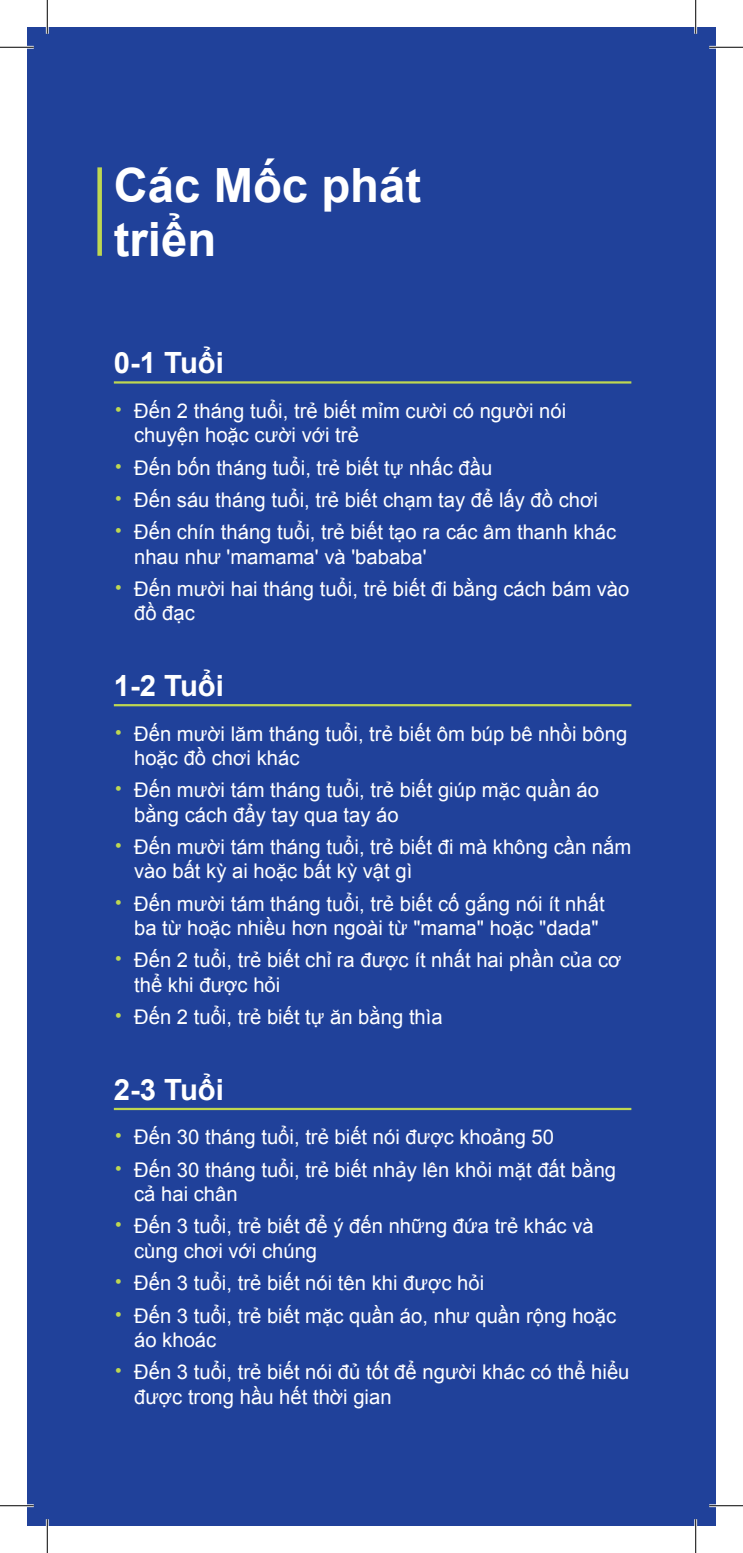
<style>
.page{position:relative;width:743px;height:1553px;background:#fff}
.page>*{position:absolute;margin:0;border:0;box-sizing:border-box;transform-origin:0 0}
.t1{font:700 47.25px/54px "Arial";color:#fff}
.t2{font:700 29.25px "Arial";color:#fff}
.Body_Bullets{font:20.25px/24.3px "Arial";color:#fff}
.s1{font-family:"Montserrat";font-size:31.5px;color:#bed751}
</style>
<div class="page">
<div style="left:27px;top:27px;width:689px;height:1499px;background:#20419a"></div>
<div style="left:97px;top:167px;width:5px;height:89px;background:#bed751"></div>
<hr style="left:114px;top:381px;width:517px;height:2px;background:#bed751">
<hr style="left:114px;top:704px;width:517px;height:2px;background:#bed751">
<hr style="left:114px;top:1108px;width:517px;height:2px;background:#bed751">
<hr style="left:0;top:46px;width:34px;height:3px;background:#fff">
<hr style="left:709px;top:46px;width:33px;height:3px;background:#fff">
<hr style="left:0;top:1504px;width:34px;height:3px;background:#fff">
<hr style="left:709px;top:1504px;width:33px;height:3px;background:#fff">
<hr style="left:46px;top:0;width:3px;height:34px;background:#fff">
<hr style="left:46px;top:1519px;width:3px;height:33px;background:#fff">
<hr style="left:694px;top:0;width:3px;height:34px;background:#fff">
<hr style="left:694px;top:1519px;width:3px;height:33px;background:#fff">
<hr style="left:0;top:47px;width:34px;height:1px;background:#000">
<hr style="left:709px;top:47px;width:33px;height:1px;background:#000">
<hr style="left:0;top:1505px;width:34px;height:1px;background:#000">
<hr style="left:709px;top:1505px;width:33px;height:1px;background:#000">
<hr style="left:47px;top:0;width:1px;height:34px;background:#000">
<hr style="left:47px;top:1519px;width:1px;height:33px;background:#000">
<hr style="left:695px;top:0;width:1px;height:34px;background:#000">
<hr style="left:695px;top:1519px;width:1px;height:33px;background:#000">
<h2 class="t1" style="left:114px;top:160px;width:309px">Các Mốc phát triển</h2>
<h3 class="t2" style="left:114px;top:344px;width:111px">0-1 Tuổi</h3>
<p class="Body_Bullets" style="left:134px;top:399px;width:433px;text-indent:-20px"><span class="s1">•</span> Đến 2 tháng tuổi, trẻ biết mỉm cười có người nói chuyện hoặc cười với trẻ</p>
<p class="Body_Bullets" style="left:114px;top:455px;width:380px"><span class="s1">•</span> Đến bốn tháng tuổi, trẻ biết tự nhấc đầu</p>
<p class="Body_Bullets" style="left:114px;top:488px;width:485px"><span class="s1">•</span> Đến sáu tháng tuổi, trẻ biết chạm tay để lấy đồ chơi</p>
<p class="Body_Bullets" style="left:134px;top:520px;width:483px;text-indent:-20px"><span class="s1">•</span> Đến chín tháng tuổi, trẻ biết tạo ra các âm thanh khác nhau như 'mamama' và 'bababa'</p>
<p class="Body_Bullets" style="left:134px;top:577px;width:497px;text-indent:-20px"><span class="s1">•</span> Đến mười hai tháng tuổi, trẻ biết đi bằng cách bám vào đồ đạc</p>
<h3 class="t2" style="left:114px;top:666px;width:111px">1-2 Tuổi</h3>
<p class="Body_Bullets" style="left:134px;top:721px;width:494px;text-indent:-20px"><span class="s1">•</span> Đến mười lăm tháng tuổi, trẻ biết ôm búp bê nhồi bông hoặc đồ chơi khác</p>
<p class="Body_Bullets" style="left:134px;top:778px;width:466px;text-indent:-20px"><span class="s1">•</span> Đến mười tám tháng tuổi, trẻ biết giúp mặc quần áo bằng cách đẩy tay qua tay áo</p>
<p class="Body_Bullets" style="left:134px;top:835px;width:498px;text-indent:-20px"><span class="s1">•</span> Đến mười tám tháng tuổi, trẻ biết đi mà không cần nắm vào bất kỳ ai hoặc bất kỳ vật gì</p>
<p class="Body_Bullets" style="left:114px;top:891px;width:492px;text-align:right"><span class="s1">•</span> Đến mười tám tháng tuổi, trẻ biết cố gắng nói ít nhất ba từ hoặc nhiều hơn ngoài từ "mama" hoặc "dada"</p>
<p class="Body_Bullets" style="left:134px;top:948px;width:488px;text-indent:-20px"><span class="s1">•</span> Đến 2 tuổi, trẻ biết chỉ ra được ít nhất hai phần của cơ thể khi được hỏi</p>
<p class="Body_Bullets" style="left:114px;top:1005px;width:330px"><span class="s1">•</span> Đến 2 tuổi, trẻ biết tự ăn bằng thìa</p>
<h3 class="t2" style="left:114px;top:1070px;width:111px">2-3 Tuổi</h3>
<p class="Body_Bullets" style="left:114px;top:1125px;width:441px"><span class="s1">•</span> Đến 30 tháng tuổi, trẻ biết nói được khoảng 50</p>
<p class="Body_Bullets" style="left:134px;top:1157px;width:483px;text-indent:-20px"><span class="s1">•</span> Đến 30 tháng tuổi, trẻ biết nhảy lên khỏi mặt đất bằng cả hai chân</p>
<p class="Body_Bullets" style="left:134px;top:1214px;width:461px;text-indent:-20px"><span class="s1">•</span> Đến 3 tuổi, trẻ biết để ý đến những đứa trẻ khác và cùng chơi với chúng</p>
<p class="Body_Bullets" style="left:114px;top:1271px;width:372px"><span class="s1">•</span> Đến 3 tuổi, trẻ biết nói tên khi được hỏi</p>
<p class="Body_Bullets" style="left:134px;top:1303px;width:483px;text-indent:-20px"><span class="s1">•</span> Đến 3 tuổi, trẻ biết mặc quần áo, như quần rộng hoặc áo khoác</p>
<p class="Body_Bullets" style="left:134px;top:1360px;width:497px;text-indent:-20px"><span class="s1">•</span> Đến 3 tuổi, trẻ biết nói đủ tốt để người khác có thể hiểu được trong hầu hết thời gian</p>
</div>
